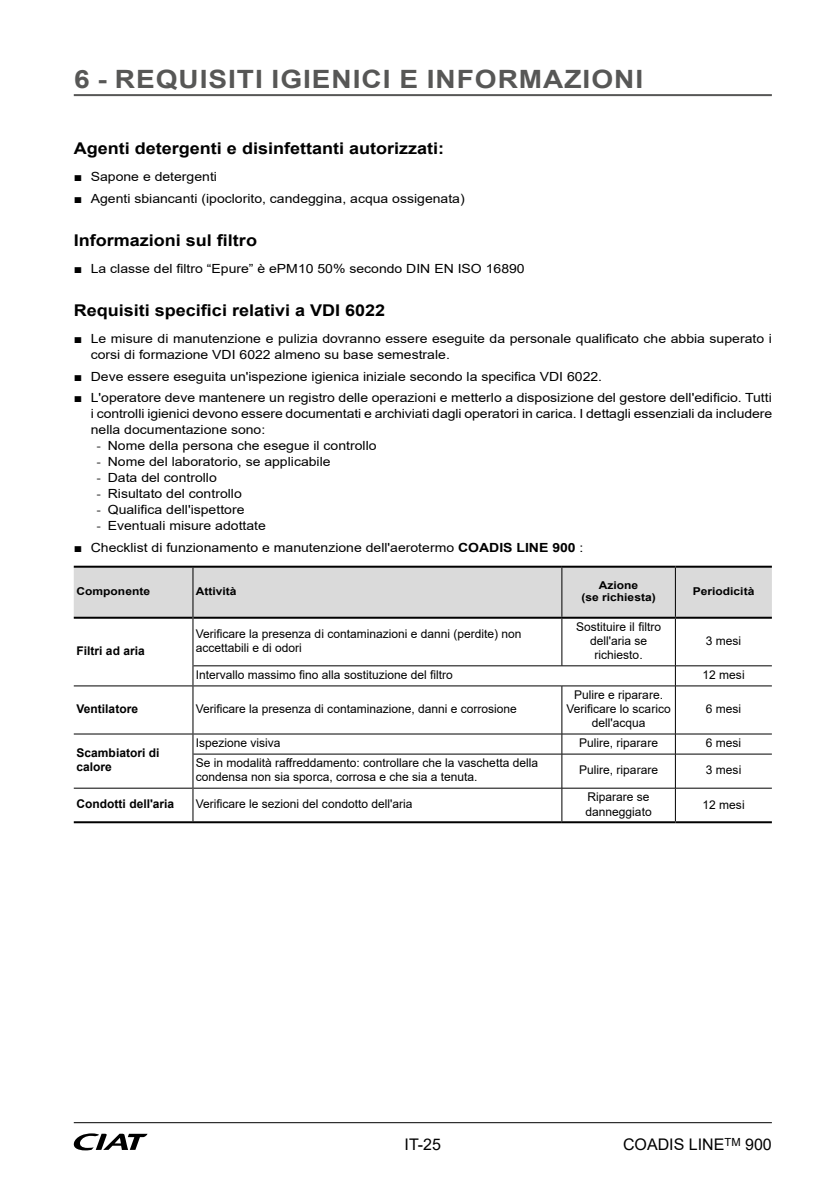
<style>
.page{position:relative;width:840px;height:1191px;background:#fff}
.page>*{position:absolute;margin:0;border:0;box-sizing:border-box;transform-origin:0 0}
.t1{font:700 25.2px "Arial";letter-spacing:.035em;color:#575756;scale:1.11 1}
.t2{font:700 16.2px "Arial";color:#000;scale:1.11 1}
.t3{font:16px "Arial";color:#000}
.t4{font:12.6px/16px "Arial";color:#000;scale:1.11 1}
.t5{font:12px/14px "Arial";color:#000}
.t6{font:700 12px/14px "Arial";color:#000}
.t7{font:700 10.8px/12px "Arial";color:#000;text-align:center;scale:1.11 1}
.s1{font-family:"Times Ten LT"}
.s2{font-weight:700}
</style>
<div class="page">
<hr style="left:74px;top:94px;width:697px;height:2px;background:#575756">
<div style="left:74px;top:567px;width:697px;height:50px;background:#dadada"></div>
<hr style="left:561px;top:567px;width:1px;height:50px;background:#000">
<hr style="left:674px;top:567px;width:1px;height:50px;background:#000">
<hr style="left:561px;top:619px;width:1px;height:46px;background:#000">
<hr style="left:674px;top:619px;width:1px;height:46px;background:#000">
<hr style="left:193px;top:665px;width:368px;height:1px;background:#000">
<hr style="left:561px;top:665px;width:114px;height:1px;background:#000">
<hr style="left:675px;top:665px;width:96px;height:1px;background:#000">
<svg style="left:674px;top:666px;width:1px;height:19px"></svg>
<hr style="left:74px;top:685px;width:118px;height:1px;background:#000">
<hr style="left:193px;top:685px;width:368px;height:1px;background:#000">
<hr style="left:561px;top:685px;width:114px;height:1px;background:#000">
<hr style="left:561px;top:686px;width:1px;height:47px;background:#000">
<hr style="left:675px;top:685px;width:96px;height:1px;background:#000">
<hr style="left:674px;top:686px;width:1px;height:47px;background:#000">
<hr style="left:74px;top:733px;width:118px;height:1px;background:#000">
<hr style="left:193px;top:733px;width:368px;height:1px;background:#000">
<hr style="left:561px;top:733px;width:114px;height:1px;background:#000">
<svg style="left:561px;top:734px;width:1px;height:19px"></svg>
<hr style="left:675px;top:733px;width:96px;height:1px;background:#000">
<svg style="left:674px;top:734px;width:1px;height:19px"></svg>
<hr style="left:193px;top:753px;width:368px;height:1px;background:#000">
<hr style="left:561px;top:753px;width:114px;height:1px;background:#000">
<hr style="left:561px;top:754px;width:1px;height:34px;background:#000">
<hr style="left:675px;top:753px;width:96px;height:1px;background:#000">
<hr style="left:674px;top:754px;width:1px;height:34px;background:#000">
<hr style="left:74px;top:788px;width:118px;height:1px;background:#000">
<hr style="left:193px;top:788px;width:368px;height:1px;background:#000">
<hr style="left:561px;top:788px;width:114px;height:1px;background:#000">
<hr style="left:561px;top:788px;width:1px;height:33px;background:#000">
<hr style="left:675px;top:788px;width:96px;height:1px;background:#000">
<hr style="left:674px;top:788px;width:1px;height:33px;background:#000">
<hr style="left:74px;top:565px;width:119px;height:2px;background:#000">
<hr style="left:193px;top:565px;width:368px;height:2px;background:#000">
<hr style="left:561px;top:565px;width:114px;height:2px;background:#000">
<hr style="left:675px;top:565px;width:96px;height:2px;background:#000">
<hr style="left:74px;top:617px;width:118px;height:2px;background:#000">
<hr style="left:193px;top:617px;width:368px;height:2px;background:#000">
<hr style="left:561px;top:617px;width:114px;height:2px;background:#000">
<hr style="left:675px;top:617px;width:96px;height:2px;background:#000">
<hr style="left:74px;top:821px;width:119px;height:2px;background:#000">
<hr style="left:193px;top:821px;width:368px;height:2px;background:#000">
<hr style="left:561px;top:821px;width:114px;height:2px;background:#000">
<hr style="left:675px;top:821px;width:96px;height:2px;background:#000">
<hr style="left:192px;top:567px;width:1px;height:51px;background:#000">
<hr style="left:192px;top:618px;width:1px;height:48px;background:#000">
<svg style="left:192px;top:666px;width:1px;height:20px"></svg>
<hr style="left:192px;top:686px;width:1px;height:48px;background:#000">
<svg style="left:192px;top:734px;width:1px;height:20px"></svg>
<hr style="left:192px;top:754px;width:1px;height:34px;background:#000">
<hr style="left:192px;top:788px;width:1px;height:33px;background:#000">
<svg style="left:74px;top:1133px;width:73px;height:17px"></svg>
<hr style="left:74px;top:1122px;width:697px;height:1px;background:#000">
<h1 class="t1" style="left:74px;top:62px;width:513px">6 - REQUISITI IGIENICI E INFORMAZIONI</h1>
<p class="t2" style="left:74px;top:137px;width:335px">Agenti detergenti e disinfettanti autorizzati:</p>
<p class="t4" style="left:74px;top:169px;width:130px">■ Sapone e detergenti</p>
<p class="t4" style="left:74px;top:190px;width:353px">■ Agenti sbiancanti (ipoclorito, candeggina, acqua ossigenata)</p>
<p class="t2" style="left:74px;top:228px;width:166px">Informazioni sul filtro</p>
<p class="t4" style="left:74px;top:260px;width:407px">■ La classe del filtro “Epure” è ePM10 50% secondo DIN EN ISO 16890</p>
<p class="t2" style="left:74px;top:298px;width:282px">Requisiti specifici relativi a VDI 6022</p>
<p class="t4" style="left:91px;top:330px;width:614px;text-indent:-17px">■ Le misure di manutenzione e pulizia dovranno essere eseguite da personale qualificato che abbia superato i corsi di formazione VDI 6022 almeno su base semestrale.</p>
<p class="t4" style="left:74px;top:368px;width:477px">■ Deve essere eseguita un'ispezione igienica iniziale secondo la specifica VDI 6022.</p>
<p class="t4" style="left:91px;top:390px;width:615px;text-align:justify;text-indent:-17px">■ L'operatore deve mantenere un registro delle operazioni e metterlo a disposizione del gestore dell'edificio. Tutti i controlli igienici devono essere documentati e archiviati dagli operatori in carica. I dettagli essenziali da includere nella documentazione sono:</p>
<p class="t4" style="left:96px;top:438px;width:254px"><span class="s1">-</span> Nome della persona che esegue il controllo</p>
<p class="t4" style="left:96px;top:454px;width:212px"><span class="s1">-</span> Nome del laboratorio, se applicabile</p>
<p class="t4" style="left:96px;top:470px;width:110px"><span class="s1">-</span> Data del controllo</p>
<p class="t4" style="left:96px;top:486px;width:132px"><span class="s1">-</span> Risultato del controllo</p>
<p class="t4" style="left:96px;top:502px;width:135px"><span class="s1">-</span> Qualifica dell'ispettore</p>
<p class="t4" style="left:96px;top:518px;width:154px"><span class="s1">-</span> Eventuali misure adottate</p>
<p class="t4" style="left:74px;top:539px;width:460px">■ Checklist di funzionamento e manutenzione dell'aerotermo <span class="s2">COADIS LINE 900</span> :</p>
<p class="t7" style="left:77px;top:586px;width:68px">Componente</p>
<p class="t7" style="left:196px;top:586px;width:38px">Attività</p>
<p class="t7" style="left:581px;top:580px;width:68px">Azione<br>(se richiesta)</p>
<p class="t7" style="left:692px;top:586px;width:57px">Periodicità</p>
<p class="t6" style="left:77px;top:644px;width:70px">Filtri ad aria</p>
<p class="t5" style="left:196px;top:626px;width:327px">Verificare la presenza di contaminazioni e danni (perdite) non accettabili e di odori</p>
<p class="t5" style="left:576px;top:619px;width:86px;text-align:center">Sostituire il filtro dell'aria se richiesto.</p>
<p class="t5" style="left:705px;top:633px;width:37px">3 mesi</p>
<p class="t5" style="left:196px;top:668px;width:258px">Intervallo massimo fino alla sostituzione del filtro</p>
<p class="t5" style="left:702px;top:668px;width:44px">12 mesi</p>
<p class="t6" style="left:77px;top:702px;width:63px">Ventilatore</p>
<p class="t5" style="left:196px;top:702px;width:322px">Verificare la presenza di contaminazione, danni e corrosione</p>
<p class="t5" style="left:566px;top:688px;width:106px;text-align:center">Pulire e riparare.<br>Verificare lo scarico dell'acqua</p>
<p class="t5" style="left:705px;top:702px;width:37px">6 mesi</p>
<p class="t6" style="left:77px;top:746px;width:84px">Scambiatori di calore</p>
<p class="t5" style="left:196px;top:736px;width:86px">Ispezione visiva</p>
<p class="t5" style="left:579px;top:736px;width:80px">Pulire, riparare</p>
<p class="t5" style="left:705px;top:736px;width:37px">6 mesi</p>
<p class="t5" style="left:196px;top:756px;width:343px">Se in modalità raffreddamento: controllare che la vaschetta della condensa non sia sporca, corrosa e che sia a tenuta.</p>
<p class="t5" style="left:579px;top:763px;width:80px">Pulire, riparare</p>
<p class="t5" style="left:705px;top:763px;width:37px">3 mesi</p>
<p class="t6" style="left:77px;top:797px;width:99px">Condotti dell'aria</p>
<p class="t5" style="left:196px;top:797px;width:218px">Verificare le sezioni del condotto dell'aria</p>
<p class="t5" style="left:585px;top:790px;width:68px">Riparare se danneggiato</p>
<p class="t5" style="left:702px;top:797px;width:44px">12 mesi</p>
<p class="t3" style="left:404px;top:1133px;width:38px">IT-25</p>
<p class="t3" style="left:622px;top:1133px;width:150px">COADIS LINE<sup>TM</sup> 900</p>
</div>
